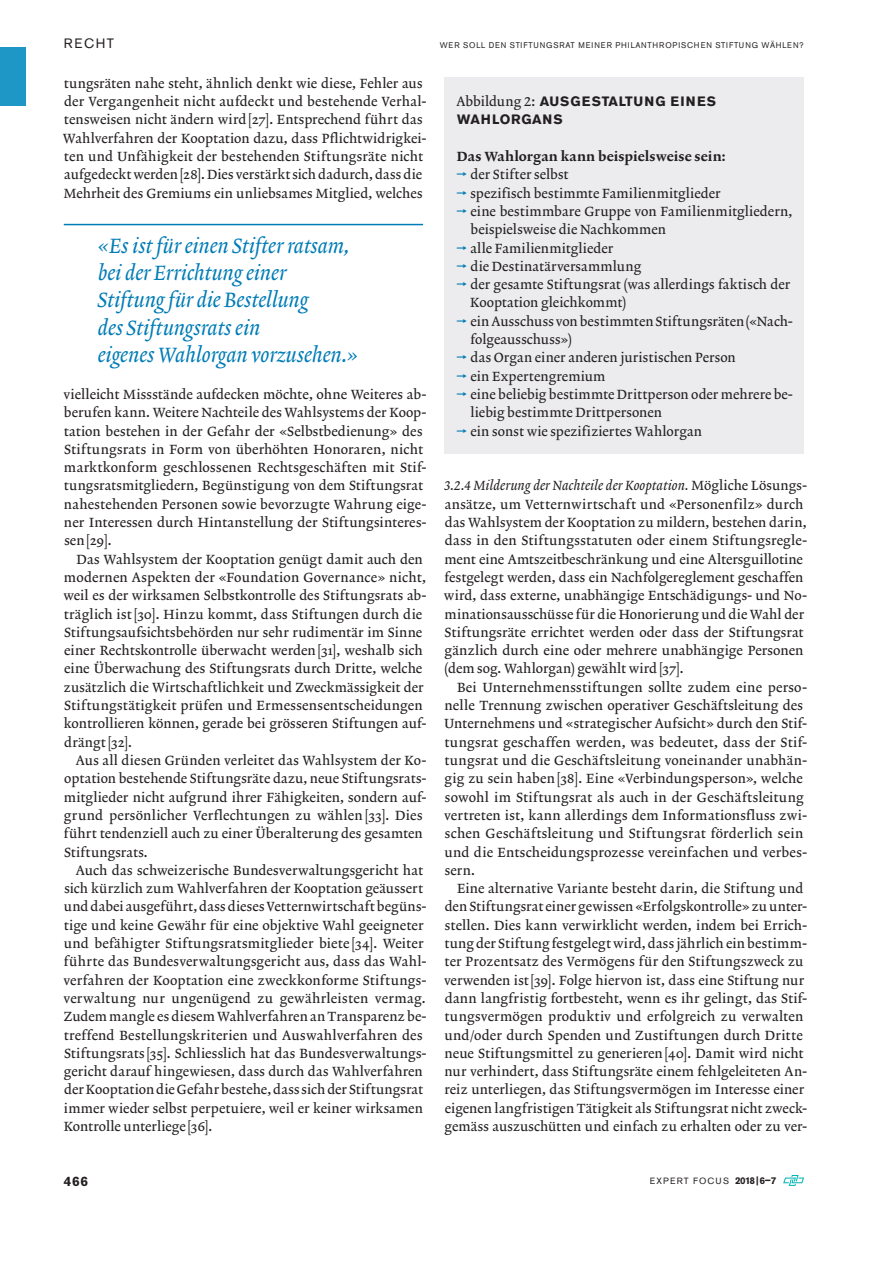
<style>
.page{position:relative;width:893px;height:1263px;background:#fff}
.page>*{position:absolute;margin:0;border:0;box-sizing:border-box;transform-origin:0 0}
.t1{font:21px/27.5px "Lexicon No 2 Italic A";letter-spacing:-.005em;color:#007cb6}
.t2{font:13.5px/18.3px "Lexicon No 2 Roman A";letter-spacing:.01em;color:#231f20}
.t3{font:13.5px "Lexicon No 2 Italic A";letter-spacing:.005em;color:#231f20}
.t4{font:700 13.5px/18.3px "Akzidenz Grotesk Pro";letter-spacing:.06em;color:#231f20}
.t5{font:13.5px "Lexicon No 2 Roman D";letter-spacing:.01em;color:#231f20}
.t6{font:13.5px "Akzidenz Grotesk Pro";letter-spacing:.12em;color:#231f20}
.t7{font:9px "Akzidenz Grotesk Pro";letter-spacing:.135em;color:#231f20}
.t8{font:8.25px "Akzidenz Grotesk Pro";letter-spacing:.1em;color:#231f20;scale:.95 1}
.s1{font-family:"Lexicon No 2 Roman A";font-weight:400}
.s2{font-family:"Lexicon No 2 Roman A"}
.s3{font-weight:700;font-size:9.75px}
</style>
<div class="page">
<svg style="left:783px;top:1175px;width:21px;height:11px"></svg>
<div style="left:0;top:48px;width:26px;height:58px;background:#1e97c7"></div>
<div style="left:444px;top:78px;width:360px;height:376px;background:#ececee"></div>
<hr style="left:64px;top:224px;width:359px;height:1px;background:#007cb6">
<p class="t6" style="left:64px;top:34px;width:52px">RECHT</p>
<p class="t2" style="left:63px;top:75px;width:365px">tungsräten nahe steht, ähnlich denkt wie diese, Fehler aus der Vergangenheit nicht aufdeckt und bestehende Verhal&shy;tensweisen nicht ändern wird[27]. Entsprechend führt das Wahlverfahren der Kooptation dazu, dass Pflichtwidrigkei&shy;ten und Unfähigkeit der bestehenden Stiftungsräte nicht aufgedeckt werden[28]. Dies verstärkt sich dadurch, dass die Mehrheit des Gremiums ein unliebsames Mitglied, welches</p>
<h1 class="t1" style="left:98px;top:232px;width:261px">«Es ist für einen Stifter ratsam, bei der Errichtung einer<br>Stiftung für die Bestellung<br>des Stiftungsrats ein<br>eigenes Wahlorgan vorzusehen.»</h1>
<p class="t2" style="left:64px;top:386px;width:364px">vielleicht Missstände aufdecken möchte, ohne Weiteres ab&shy;berufen kann. Weitere Nachteile des Wahlsystems der Koop&shy;tation bestehen in der Gefahr der «Selbstbedienung» des Stiftungsrats in Form von überhöhten Honoraren, nicht marktkonform geschlossenen Rechtsgeschäften mit Stif&shy;tungsratsmitgliedern, Begünstigung von dem Stiftungsrat nahestehenden Personen sowie bevorzugte Wahrung eige&shy;ner Interessen durch Hintanstellung der Stiftungsinteres&shy;sen[29].</p>
<p class="t2" style="left:63px;top:550px;width:364px;text-indent:13px">Das Wahlsystem der Kooptation genügt damit auch den modernen Aspekten der «Foundation Governance» nicht, weil es der wirksamen Selbstkontrolle des Stiftungsrats ab&shy;träglich ist[30]. Hinzu kommt, dass Stiftungen durch die Stiftungsaufsichtsbehörden nur sehr rudimentär im Sinne einer Rechtskontrolle überwacht werden[31], weshalb sich eine Überwachung des Stiftungsrats durch Dritte, welche zusätzlich die Wirtschaftlichkeit und Zweckmässigkeit der Stiftungstätigkeit prüfen und Ermessensentscheidungen kontrollieren können, gerade bei grösseren Stiftungen auf&shy;drängt[32].</p>
<p class="t2" style="left:64px;top:752px;width:364px;text-indent:12px">Aus all diesen Gründen verleitet das Wahlsystem der Ko&shy;optation bestehende Stiftungsräte dazu, neue Stiftungsrats&shy;mitglieder nicht aufgrund ihrer Fähigkeiten, sondern auf&shy;grund persönlicher Verflechtungen zu wählen[33]. Dies führt tendenziell auch zu einer Überalterung des gesamten Stiftungsrats.</p>
<p class="t2" style="left:64px;top:862px;width:364px;text-indent:12px">Auch das schweizerische Bundesverwaltungsgericht hat sich kürzlich zum Wahlverfahren der Kooptation geäussert und dabei ausgeführt, dass dieses Vetternwirtschaft begüns&shy;tige und keine Gewähr für eine objektive Wahl geeigneter und befähigter Stiftungsratsmitglieder biete [34]. Weiter führte das Bundesverwaltungsgericht aus, dass das Wahl&shy;verfahren der Kooptation eine zweckkonforme Stiftungs&shy;verwaltung nur ungenügend zu gewährleisten vermag.<br>Zudem mangle es diesem Wahlverfahren an Transparenz be&shy;treffend Bestellungskriterien und Auswahlverfahren des Stiftungsrats [35]. Schliesslich hat das Bundesverwaltungs&shy;gericht darauf hingewiesen, dass durch das Wahlverfahren der Kooptation die Gefahr bestehe, dass sich der Stiftungsrat immer wieder selbst perpetuiere, weil er keiner wirksamen Kontrolle unterliege [36].</p>
<p class="t8" style="left:440px;top:39px;width:32px">WER SOLL</p>
<p class="t8" style="left:489px;top:39px;width:36px">DEN STIFTUNGSRAT</p>
<p class="t8" style="left:578px;top:39px;width:15px">MEINER</p>
<p class="t8" style="left:615px;top:39px;width:7px">PHILANTHROPISCHEN</p>
<p class="t8" style="left:715px;top:39px;width:13px">STIFTUNG</p>
<p class="t8" style="left:762px;top:39px;width:22px">WÄHLEN</p>
<p class="t8" style="left:799px;top:39px;width:6px">?</p>
<p class="t4" style="left:456px;top:92px;width:261px"><span class="s1">Abbildung 2:</span> AUSGESTALTUNG EINES<br>WAHLORGANS</p>
<p class="t5" style="left:457px;top:148px;width:270px">Das Wahlorgan kann beispielsweise sein:</p>
<p class="t2" style="left:470px;top:166px;width:324px">der Stifter selbst<br>spezifisch bestimmte Familienmitglieder<br>eine bestimmbare Gruppe von Familienmitgliedern, beispielsweise die Nachkommen<br>alle Familienmitglieder<br>die Destinatärversammlung<br>der gesamte Stiftungsrat (was allerdings faktisch der Kooptation gleichkommt)<br>ein Ausschuss von bestimmten Stiftungsräten («Nach&shy;folgeausschuss»)<br>das Organ einer anderen juristischen Person<br>ein Expertengremium<br>eine beliebig bestimmte Drittperson oder mehrere be&shy;liebig bestimmte Drittpersonen<br>ein sonst wie spezifiziertes Wahlorgan</p>
<p class="t3" style="left:444px;top:478px;width:364px">3.2.4 Milderung der Nachteile der Kooptation. <span class="s2">Mögliche Lösungs-</span></p>
<p class="t2" style="left:444px;top:496px;width:364px">ansätze, um Vetternwirtschaft und «Personenfilz» durch das Wahlsystem der Kooptation zu mildern, bestehen darin, dass in den Stiftungsstatuten oder einem Stiftungsregle&shy;ment eine Amtszeitbeschränkung und eine Altersguillotine festgelegt werden, dass ein Nachfolgereglement geschaffen wird, dass externe, unabhängige Entschädigungs- und No&shy;minationsausschüsse für die Honorierung und die Wahl der Stiftungsräte errichtet werden oder dass der Stiftungsrat gänzlich durch eine oder mehrere unabhängige Personen (dem sog. Wahlorgan) gewählt wird[37].</p>
<p class="t2" style="left:444px;top:679px;width:364px;text-indent:13px">Bei Unternehmensstiftungen sollte zudem eine perso&shy;nelle Trennung zwischen operativer Geschäftsleitung des Unternehmens und «strategischer Aufsicht» durch den Stif&shy;tungsrat geschaffen werden, was bedeutet, dass der Stif&shy;tungsrat und die Geschäftsleitung voneinander unabhän&shy;gig zu sein haben[38]. Eine «Verbindungsperson», welche sowohl im Stiftungsrat als auch in der Geschäftsleitung vertreten ist, kann allerdings dem Informationsfluss zwi&shy;schen Geschäftsleitung und Stiftungsrat förderlich sein und die Entscheidungsprozesse vereinfachen und verbes&shy;sern.</p>
<p class="t2" style="left:444px;top:880px;width:364px;text-indent:13px">Eine alternative Variante besteht darin, die Stiftung und den Stiftungsrat einer gewissen «Erfolgskontrolle» zu unter&shy;stellen. Dies kann verwirklicht werden, indem bei Errich&shy;tung der Stiftung festgelegt wird, dass jährlich ein bestimm&shy;ter Prozentsatz des Vermögens für den Stiftungszweck zu verwenden ist[39]. Folge hiervon ist, dass eine Stiftung nur dann langfristig fortbesteht, wenn es ihr gelingt, das Stif&shy;tungsvermögen produktiv und erfolgreich zu verwalten und/oder durch Spenden und Zustiftungen durch Dritte neue Stiftungsmittel zu generieren[40]. Damit wird nicht nur verhindert, dass Stiftungsräte einem fehlgeleiteten An&shy;reiz unterliegen, das Stiftungsvermögen im Interesse einer eigenen langfristigen Tätigkeit als Stiftungsrat nicht zweck&shy;gemäss auszuschütten und einfach zu erhalten oder zu ver-</p>
<p class="t4" style="left:64px;top:1172px;width:26px">466</p>
<p class="t7" style="left:650px;top:1174px;width:128px">EXPERT FOCUS <span class="s3">2018|6–7</span></p>
</div>
